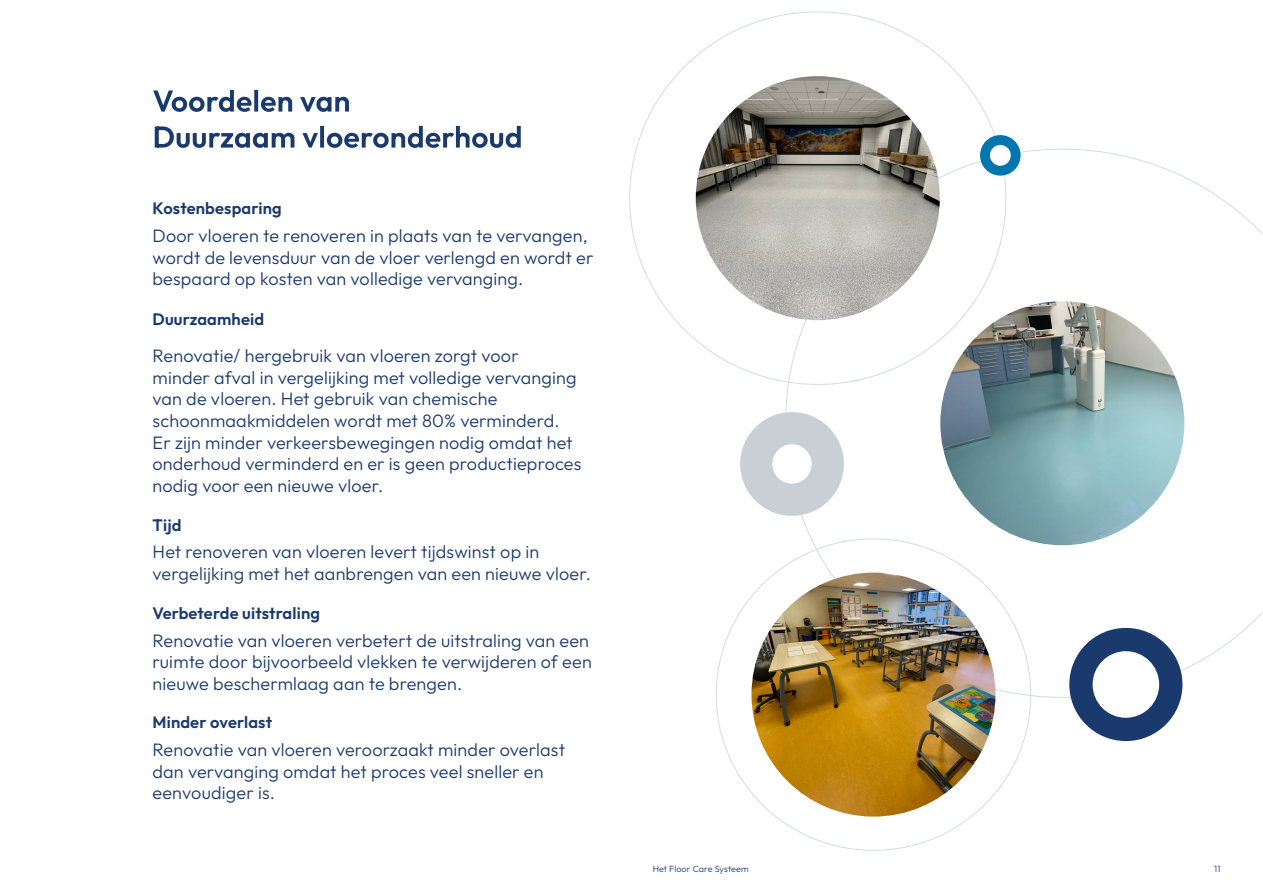
<style>
.page{position:relative;width:1263px;height:893px;background:#fff}
.page>*{position:absolute;margin:0;border:0;box-sizing:border-box;transform-origin:0 0}
.t1{font:300 18px/21.6px "Outfit";letter-spacing:.01em;color:#1a3a6d}
.t2{font:600 16.5px "Outfit";letter-spacing:.01em;color:#1a3a6d}
.t3{font:300 9px "Outfit";letter-spacing:.01em;color:#1a3a6d}
</style>
<div class="page">
<svg style="left:785px;top:149px;width:478px;height:549px"></svg>
<div style="left:1069px;top:628px;width:113px;height:113px;background:#1a3a6d;border-radius:50%"></div>
<div style="left:1092px;top:651px;width:67px;height:67px;background:#fff;border-radius:50%"></div>
<div style="left:740px;top:412px;width:104px;height:104px;background:#c9cfd4;border-radius:50%"></div>
<div style="left:772px;top:444px;width:40px;height:40px;background:#fff;border-radius:50%"></div>
<svg style="left:155px;top:126px;width:366px;height:22px"></svg>
<svg style="left:153px;top:90px;width:196px;height:22px"></svg>
<img style="left:940px;top:301px;width:244px;height:244px;border-radius:122px">
<div style="left:980px;top:135px;width:40px;height:41px;background:#0076ae;border-radius:50%"></div>
<div style="left:990px;top:145px;width:21px;height:21px;background:#fff;border-radius:50%"></div>
<img style="left:751px;top:573px;width:244px;height:244px;border-radius:122px">
<img style="left:696px;top:76px;width:244px;height:244px;border-radius:122px">
<p class="t2" style="left:153px;top:198px;width:131px">Kostenbesparing</p>
<p class="t1" style="left:153px;top:225px;width:442px">Door vloeren te renoveren in plaats van te vervangen, wordt de levensduur van de vloer verlengd en wordt er bespaard op kosten van volledige vervanging.</p>
<p class="t2" style="left:153px;top:309px;width:113px">Duurzaamheid</p>
<p class="t1" style="left:153px;top:345px;width:430px">Renovatie/ hergebruik van vloeren zorgt voor<br>minder afval in vergelijking met volledige vervanging van de vloeren. Het gebruik van chemische schoonmaakmiddelen wordt met 80% verminderd.<br>Er zijn minder verkeersbewegingen nodig omdat het onderhoud verminderd en er is geen productieproces nodig voor een nieuwe vloer.</p>
<p class="t2" style="left:153px;top:514px;width:30px">Tijd</p>
<p class="t1" style="left:153px;top:542px;width:440px">Het renoveren van vloeren levert tijdswinst op in vergelijking met het aanbrengen van een nieuwe vloer.</p>
<p class="t2" style="left:153px;top:602px;width:169px">Verbeterde uitstraling</p>
<p class="t1" style="left:153px;top:630px;width:441px">Renovatie van vloeren verbetert de uitstraling van een ruimte door bijvoorbeeld vlekken te verwijderen of een nieuwe beschermlaag aan te brengen.</p>
<p class="t2" style="left:153px;top:712px;width:121px">Minder overlast</p>
<p class="t1" style="left:153px;top:739px;width:414px">Renovatie van vloeren veroorzaakt minder overlast dan vervanging omdat het proces veel sneller en eenvoudiger is.</p>
<p class="t3" style="left:653px;top:864px;width:97px">Het Floor Care Systeem</p>
<p class="t3" style="left:1214px;top:864px;width:8px">11</p>
</div>
